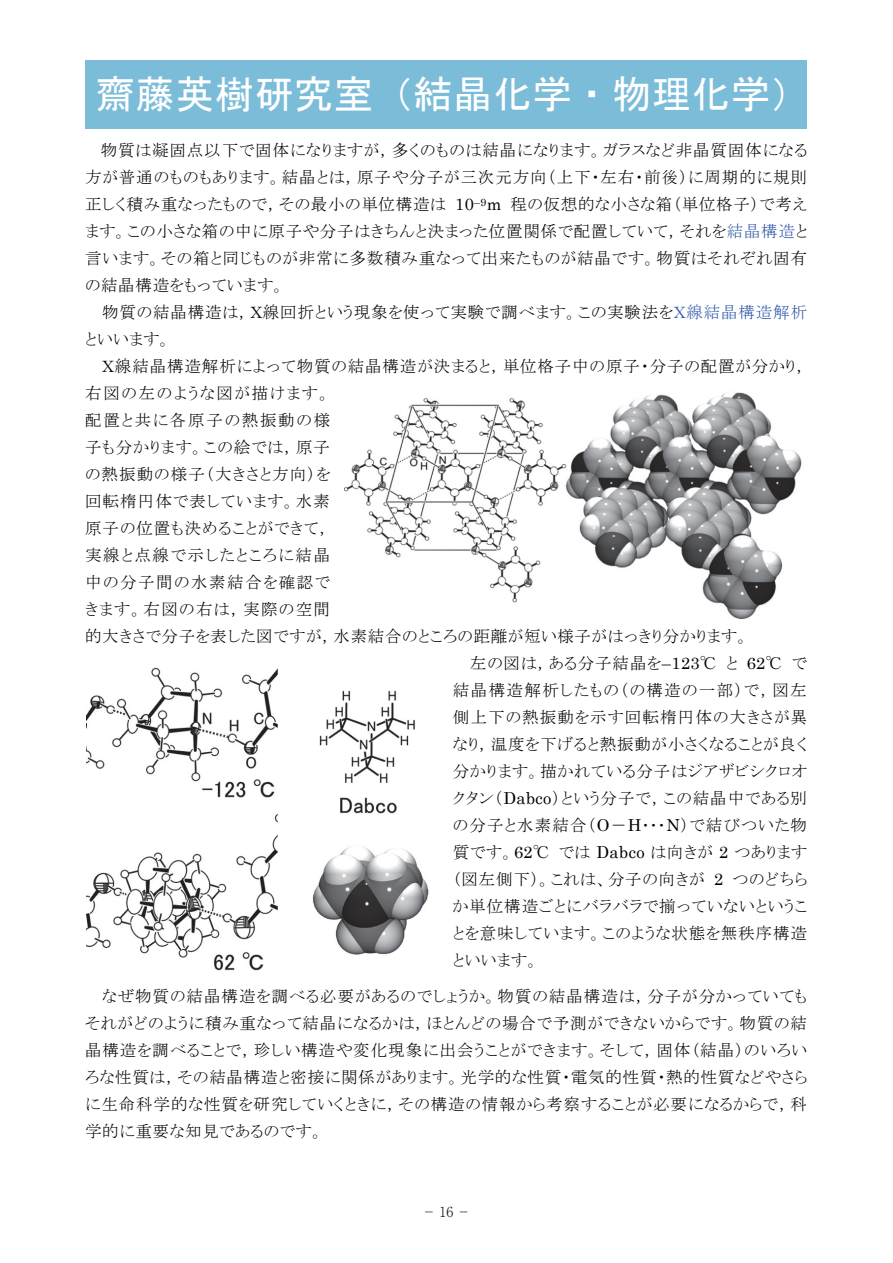
<style>
.page{position:relative;width:893px;height:1263px;background:#fff}
.page>*{position:absolute;margin:0;border:0;box-sizing:border-box;transform-origin:0 0}
.t1{font:39px "MS Gothic";letter-spacing:.02em;color:#fff}
.t2{font:16.5px/27px "MS P Mincho";letter-spacing:.045em;color:#000;text-align:justify}
.t3{font:16.5px "MS P Mincho";letter-spacing:.025em;color:#000}
.t4{font:16.5px "MS P Mincho";letter-spacing:.065em;color:#000}
.t5{font:16.5px "MS P Mincho";letter-spacing:.08em;color:#000}
.t6{font:16.5px "MS P Mincho";letter-spacing:.02em;color:#000}
.t7{font:16.5px "MS P Mincho";letter-spacing:.095em;color:#000}
.t8{font:16.5px "MS P Mincho";letter-spacing:.085em;color:#000}
.t9{font:16.5px "MS P Mincho";letter-spacing:.105em;color:#000}
.t10{font:16.5px "MS P Mincho";letter-spacing:.1em;color:#000}
.t11{font:300 13.8px "Ryumin Pro";color:#231f20}
.s1{font-family:"Century"}
.s2{color:#2c57a6}
</style>
<div class="page">
<div style="left:85px;top:60px;width:721px;height:69px;background:#7bbcd9"></div>
<img style="left:344px;top:392px;width:458px;height:227px">
<img style="left:86px;top:667px;width:343px;height:304px">
<p class="t1" style="left:96px;top:75px;width:716px">齋藤英樹研究室（結晶化学・物理化学）</p>
<p class="t2" style="left:101px;top:137px;width:708px">物質は凝固点以下で固体になりますが，多くのものは結晶になります。ガラスなど非晶質固体になる</p>
<p class="t2" style="left:85px;top:164px;width:723px">方が普通のものもあります。結晶とは，原子や分子が三次元方向（上下・左右・前後）に周期的に規則</p>
<p class="t2" style="left:85px;top:191px;width:724px">正しく積み重なったもので，その最小の単位構造は <span class="s1">10</span><sup>–9</sup><span class="s1">m</span> 程の仮想的な小さな箱（単位格子）で考え</p>
<p class="t2" style="left:85px;top:218px;width:724px">ます。この小さな箱の中に原子や分子はきちんと決まった位置関係で配置していて，それを<span class="s2">結晶構造</span>と</p>
<p class="t2" style="left:85px;top:245px;width:723px">言います。その箱と同じものが非常に多数積み重なって出来たものが結晶です。物質はそれぞれ固有</p>
<p class="t3" style="left:85px;top:277px;width:201px">の結晶構造をもっています。</p>
<p class="t2" style="left:102px;top:299px;width:706px">物質の結晶構造は，Ｘ線回折という現象を使って実験で調べます。この実験法を<span class="s2">Ｘ線結晶構造解析</span></p>
<p class="t2" style="left:85px;top:326px;width:87px">といいます。</p>
<p class="t2" style="left:102px;top:353px;width:706px">Ｘ線結晶構造解析によって物質の結晶構造が決まると，単位格子中の原子・分子の配置が分かり，</p>
<p class="t7" style="left:85px;top:385px;width:247px">右図の左のような図が描けます。</p>
<p class="t9" style="left:85px;top:412px;width:247px">配置と共に各原子の熱振動の様</p>
<p class="t2" style="left:85px;top:434px;width:246px">子も分かります。この絵では，原子</p>
<p class="t4" style="left:85px;top:466px;width:247px">の熱振動の様子（大きさと方向）を</p>
<p class="t4" style="left:85px;top:493px;width:246px">回転楕円体で表しています。水素</p>
<p class="t2" style="left:85px;top:515px;width:247px">原子の位置も決めることができて，</p>
<p class="t8" style="left:85px;top:547px;width:247px">実線と点線で示したところに結晶</p>
<p class="t10" style="left:85px;top:574px;width:247px">中の分子間の水素結合を確認で</p>
<p class="t5" style="left:85px;top:601px;width:246px">きます。右図の右は，実際の空間</p>
<p class="t3" style="left:85px;top:628px;width:665px">的大きさで分子を表した図ですが，水素結合のところの距離が短い様子がはっきり分かります。</p>
<p class="t2" style="left:470px;top:650px;width:339px">左の図は，ある分子結晶を<span class="s1">–123</span>℃ と <span class="s1">62</span>℃ で</p>
<p class="t5" style="left:453px;top:682px;width:355px">結晶構造解析したもの（の構造の一部）で，図左</p>
<p class="t4" style="left:453px;top:709px;width:356px">側上下の熱振動を示す回転楕円体の大きさが異</p>
<p class="t2" style="left:453px;top:731px;width:356px">なり，温度を下げると熱振動が小さくなることが良く</p>
<p class="t2" style="left:453px;top:758px;width:356px">分かります。描かれている分子はジアザビシクロオ</p>
<p class="t2" style="left:453px;top:785px;width:356px">クタン（<span class="s1">Dabco</span>）という分子で，この結晶中である別</p>
<p class="t2" style="left:453px;top:812px;width:355px">の分子と水素結合（<span class="s1">O</span>－<span class="s1">H</span>･･･<span class="s1">N</span>）で結びついた物</p>
<p class="t6" style="left:453px;top:844px;width:356px">質です。<span class="s1">62</span>℃ では <span class="s1">Dabco</span> は向きが <span class="s1">2</span> つあります</p>
<p class="t2" style="left:453px;top:866px;width:356px">（図左側下）。これは、分子の向きが <span class="s1">2</span> つのどちら</p>
<p class="t2" style="left:453px;top:893px;width:356px">か単位構造ごとにバラバラで揃っていないというこ</p>
<p class="t2" style="left:453px;top:920px;width:355px">とを意味しています。このような状態を無秩序構造</p>
<p class="t2" style="left:453px;top:947px;width:87px">といいます。</p>
<p class="t2" style="left:85px;top:983px;width:724px;text-indent:17px">なぜ物質の結晶構造を調べる必要があるのでしょうか。物質の結晶構造は，分子が分かっていてもそれがどのように積み重なって結晶になるかは，ほとんどの場合で予測ができないからです。物質の結晶構造を調べることで，珍しい構造や変化現象に出会うことができます。そして，固体（結晶）のいろいろな性質は，その結晶構造と密接に関係があります。光学的な性質・電気的性質・熱的性質などやさらに生命科学的な性質を研究していくときに，その構造の情報から考察することが必要になるからで，科学的に重要な知見であるのです。</p>
<p class="t11" style="left:422px;top:1201px;width:50px">－16－</p>
</div>
